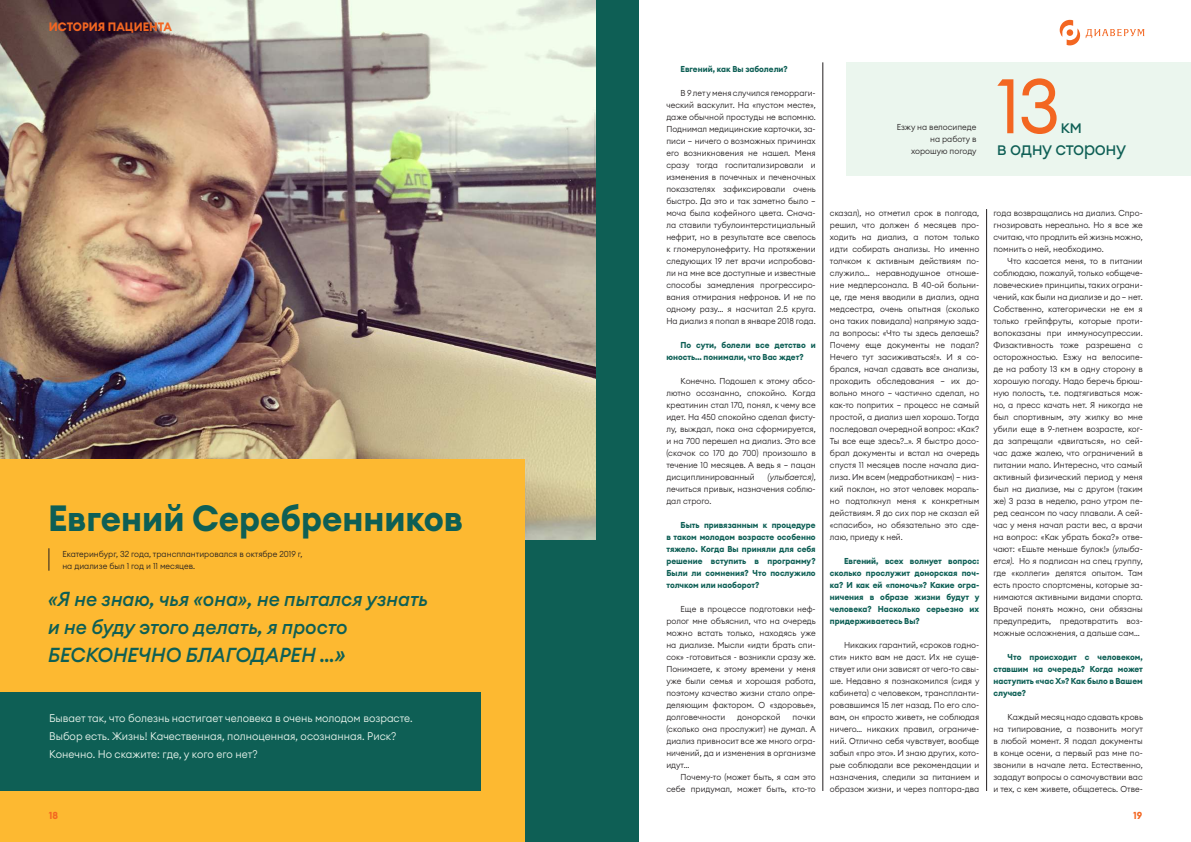
<style>
.page{position:relative;width:1191px;height:842px;background:#fff}
.page>*{position:absolute;margin:0;border:0;box-sizing:border-box;transform-origin:0 0}
.t1{font:76px "Euclid Circular A";color:#f36621;scale:.95 1}
.t2{font:700 36px "Euclid Circular A";color:#0e5f55;scale:.95 1}
.t3{font:italic 500 20px/28px "Euclid Circular A";color:#0e5f55;scale:.95 1}
.t4{font:19.3px/21.4px "Euclid Circular A";letter-spacing:-.025em;color:#0e5f55;scale:.95 1}
.t5{font:700 12px "Euclid Circular A";color:#f36621;scale:.95 1}
.t6{font:300 11px/18px "Euclid Circular A";color:#ebf6ee;scale:.95 1}
.t7{font:700 10px "Euclid Circular A";color:#f36621;scale:.95 1}
.t8{font:300 8.5px/12px "Euclid Circular A";color:#231f20;text-align:justify;scale:.95 1}
.t9{font:700 8.5px/12px "Euclid Circular A";color:#0e5f55;text-align:justify;scale:.95 1}
.s1{font-size:23px}
.s2{font-style:italic}
</style>
<div class="page">
<div style="left:846px;top:62px;width:345px;height:114px;background:#ebf6ee"></div>
<div style="left:0;top:0;width:638px;height:842px;background:#0e5f55"></div>
<img style="left:0;top:0;width:595px;height:539px">
<div style="left:0;top:459px;width:524px;height:383px;background:#fdb931"></div>
<div style="left:0;top:693px;width:480px;height:98px;background:#0e5f55"></div>
<svg style="left:49px;top:548px;width:1px;height:23px"></svg>
<hr style="left:822px;top:62px;width:1px;height:729px;background:#231f20">
<hr style="left:986px;top:209px;width:1px;height:582px;background:#231f20">
<svg style="left:1059px;top:20px;width:85px;height:25px"></svg>
<h3 class="t5" style="left:49px;top:19px;width:131px">ИСТОРИЯ ПАЦИЕНТА</h3>
<h2 class="t2" style="left:48px;top:495px;width:438px">Евгений Серебренников</h2>
<p class="t8" style="left:62px;top:548px;width:254px">Екатеринбург, 32 года, трансплантировался в октябре 2019 г, на диализе был 1 год и 11 месяцев.</p>
<h3 class="t3" style="left:48px;top:585px;width:401px">«Я не знаю, чья «она», не пытался узнать и не буду этого делать, я просто<br>БЕСКОНЕЧНО БЛАГОДАРЕН …<span class="s1">»</span></h3>
<p class="t6" style="left:49px;top:708px;width:384px">Бывает так, что болезнь настигает человека в очень молодом возрасте.<br>Выбор есть. Жизнь! Качественная, полноценная, осознанная. Риск?<br>Конечно. Но скажите: где, у кого его нет?</p>
<p class="t9" style="left:680px;top:63px;width:114px">Евгений, как Вы заболели?</p>
<p class="t8" style="left:666px;top:87px;width:159px;text-indent:14px">В 9 лет у меня случился геморраги&shy;ческий васкулит. На «пустом месте», даже обычной простуды не вспомню.<br>Поднимал медицинские карточки, за&shy;писи – ничего о возможных причинах его возникновения не нашел. Меня сразу тогда госпитализировали и изменения в почечных и печеночных показателях зафиксировали очень быстро. Да это и так заметно было – моча была кофейного цвета. Снача&shy;ла ставили тубулоинтерстициальный нефрит, но в результате все свелось к гломерулонефриту. На протяжении следующих 19 лет врачи испробова&shy;ли на мне все доступные и известные способы замедления прогрессиро&shy;вания отмирания нефронов. И не по одному разу… я насчитал 2.5 круга.<br>На диализ я попал в январе 2018 года.</p>
<p class="t9" style="left:666px;top:339px;width:159px;text-indent:14px">По сути, болели все детство и юность… понимали, что Вас ждет?</p>
<p class="t8" style="left:666px;top:375px;width:159px;text-indent:14px">Конечно. Подошел к этому абсо&shy;лютно осознанно, спокойно. Когда креатинин стал 170, понял, к чему все идет. На 450 спокойно сделал фисту&shy;лу, выждал, пока она сформируется, и на 700 перешел на диализ. Это все (скачок со 170 до 700) произошло в течение 10 месяцев. А ведь я – пацан дисциплинированный</p>
<p class="t8" style="left:666px;top:471px;width:159px;text-indent:101px"><span class="s2">(улыбается)</span>, лечиться привык, назначения соблю&shy;дал строго.</p>
<p class="t9" style="left:666px;top:519px;width:159px;text-indent:14px">Быть привязанным к процедуре в таком молодом возрасте особенно тяжело. Когда Вы приняли для себя решение вступить в программу?<br>Были ли сомнения? Что послужило толчком или наоборот?</p>
<p class="t8" style="left:666px;top:603px;width:159px;text-indent:14px">Еще в процессе подготовки неф&shy;ролог мне объяснил, что на очередь можно встать только, находясь уже на диализе. Мысли «идти брать спи&shy;сок» -готовиться - возникли сразу же.<br>Понимаете, к этому времени у меня уже были семья и хорошая работа, поэтому качество жизни стало опре&shy;деляющим фактором. О «здоровье», долговечности</p>
<p class="t8" style="left:737px;top:711px;width:47px">донорской</p>
<p class="t8" style="left:666px;top:711px;width:159px;text-indent:126px">почки (сколько она прослужит) не думал. А диализ привносит все же много огра&shy;ничений, да и изменения в организме идут…</p>
<p class="t8" style="left:666px;top:771px;width:159px;text-align:right">Почему-то (может быть, я сам это себе придумал, может быть, кто-то</p>
<p class="t8" style="left:896px;top:121px;width:86px;text-align:right">Езжу на велосипеде на работу в хорошую погоду</p>
<h1 class="t1" style="left:996px;top:57px;width:68px">13</h1>
<h3 class="t4" style="left:996px;top:115px;width:138px;text-indent:64px">км<br>в одну сторону</h3>
<p class="t8" style="left:830px;top:207px;width:159px">сказал), но отметил срок в полгода, решил, что должен 6 месяцев про&shy;ходить на диализ, а потом только идти собирать анализы. Но именно толчком к активным действиям по&shy;служило… неравнодушное отноше&shy;ние медперсонала. В 40-ой больни&shy;це, где меня вводили в диализ, одна медсестра, очень опытная (сколько она таких повидала) напрямую зада&shy;ла вопросы: «Что ты здесь делаешь?<br>Почему еще документы не подал?<br>Нечего тут засиживаться!». И я со&shy;брался, начал сдавать все анализы, проходить обследования – их до&shy;вольно много – частично сделал, но как-то попритих – процесс не самый простой, а диализ шел хорошо. Тогда последовал очередной вопрос: «Как?<br>Ты все еще здесь?..». Я быстро досо&shy;брал документы и встал на очередь спустя 11 месяцев после начала диа&shy;лиза. Им всем (медработникам) – низ&shy;кий поклон, но этот человек мораль&shy;но подтолкнул меня к конкретным действиям. Я до сих пор не сказал ей «спасибо», но обязательно это сде&shy;лаю, приеду к ней.</p>
<p class="t9" style="left:830px;top:555px;width:159px;text-indent:14px">Евгений, всех волнует вопрос: сколько прослужит донорская поч&shy;ка? И как ей «помочь»? Какие огра&shy;ничения в образе жизни будут у человека? Насколько серьезно их придерживаетесь Вы?</p>
<p class="t8" style="left:830px;top:639px;width:159px;text-indent:14px">Никаких гарантий, «сроков годно&shy;сти» никто вам не даст. Их не суще&shy;ствует или они зависят от чего-то свы&shy;ше. Недавно я познакомился (сидя у кабинета) с человеком, транспланти&shy;ровавшимся 15 лет назад. По его сло&shy;вам, он «просто живет», не соблюдая ничего… никаких правил, ограниче&shy;ний. Отлично себя чувствует, вообще забыл «про это». И знаю других, кото&shy;рые соблюдали все рекомендации и назначения, следили за питанием и образом жизни, и через полтора-два</p>
<p class="t8" style="left:993px;top:207px;width:159px">года возвращались на диализ. Спро&shy;гнозировать нереально. Но я все же считаю, что продлить ей жизнь можно, помнить о ней, необходимо.</p>
<p class="t8" style="left:993px;top:255px;width:159px;text-indent:14px">Что касается меня, то в питании соблюдаю, пожалуй, только «общече&shy;ловеческие» принципы, таких ограни&shy;чений, как были на диализе и до – нет.<br>Собственно, категорически не ем я только грейпфруты, которые проти&shy;вопоказаны при иммуносупрессии.<br>Физактивность тоже разрешена с осторожностью. Езжу на велосипе&shy;де на работу 13 км в одну сторону в хорошую погоду. Надо беречь брюш&shy;ную полость, т.е. подтягиваться мож&shy;но, а пресс качать нет. Я никогда не был спортивным, эту жилку во мне убили еще в 9-летнем возрасте, ког&shy;да запрещали «двигаться», но сей&shy;час даже жалею, что ограничений в питании мало. Интересно, что самый активный физический период у меня был на диализе, мы с другом (таким же) 3 раза в неделю, рано утром пе&shy;ред сеансом по часу плавали. А сей&shy;час у меня начал расти вес, а врачи на вопрос: «Как убрать бока?» отве&shy;чают: «Ешьте меньше булок!» <span class="s2">(улыба&shy;ется).</span> Но я подписан на спец группу, где «коллеги» делятся опытом. Там есть просто спортсмены, которые за&shy;нимаются активными видами спорта.<br>Врачей понять можно, они обязаны предупредить, предотвратить воз&shy;можные осложнения, а дальше сам…</p>
<p class="t9" style="left:993px;top:651px;width:159px;text-indent:14px">Что происходит с человеком, ставшим на очередь? Когда может наступить «час Х»? Как было в Вашем случае?</p>
<p class="t8" style="left:993px;top:711px;width:159px;text-indent:14px">Каждый месяц надо сдавать кровь на типирование, а позвонить могут в любой момент. Я подал документы в конце осени, а первый раз мне по&shy;звонили в начале лета. Естественно, зададут вопросы о самочувствии вас и тех, с кем живете, общаетесь. Отве-</p>
<p class="t7" style="left:49px;top:809px;width:11px">18</p>
<p class="t7" style="left:1133px;top:809px;width:11px">19</p>
</div>
